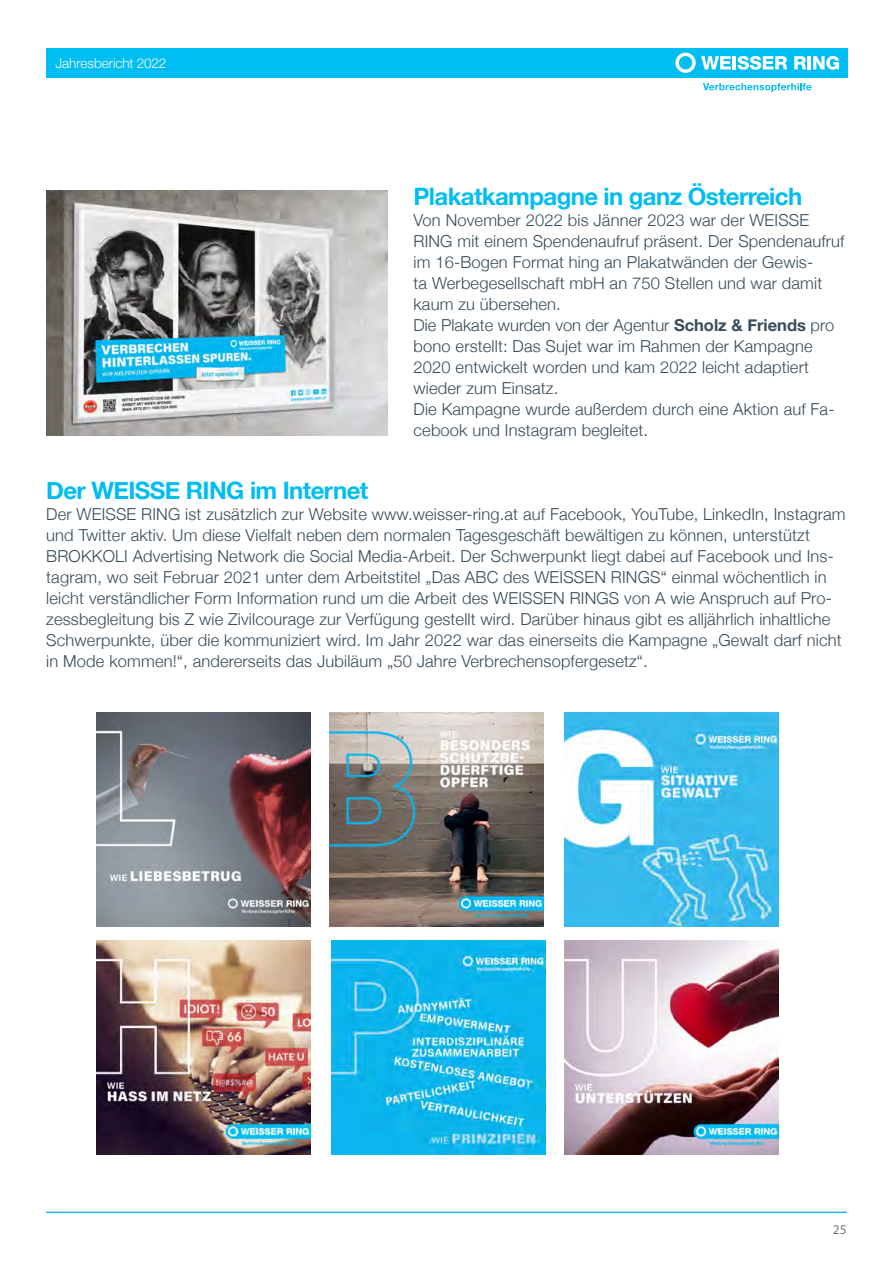
<style>
.page{position:relative;width:893px;height:1263px;background:#fff}
.page>*{position:absolute;margin:0;border:0;box-sizing:border-box;transform-origin:0 0}
.t1{font:700 24px "Helvetica Neue";letter-spacing:-.025em;color:#00bdf2}
.t2{font:300 16.5px/21px "Helvetica Neue";letter-spacing:.01em;color:#384b5a}
.t3{font:300 13.5px "Helvetica Neue";letter-spacing:-.005em;color:#fff}
.t4{font:13.5px "Myriad Pro";color:#77787b}
.s1{font-weight:700}
</style>
<div class="page">
<hr style="left:46px;top:1211px;width:801px;height:2px;background:#00bdf2">
<img style="left:46px;top:190px;width:341px;height:245px">
<img style="left:96px;top:712px;width:214px;height:214px">
<img style="left:329px;top:712px;width:214px;height:214px">
<img style="left:565px;top:712px;width:213px;height:214px">
<img style="left:96px;top:940px;width:214px;height:214px">
<img style="left:565px;top:940px;width:213px;height:214px">
<img style="left:331px;top:940px;width:214px;height:214px">
<div style="left:46px;top:48px;width:801px;height:30px;background:#00bdf2"></div>
<svg style="left:703px;top:83px;width:108px;height:9px"></svg>
<hr style="left:807px;top:56px;width:4px;height:13px;background:#fff">
<svg style="left:813px;top:56px;width:26px;height:14px"></svg>
<svg style="left:675px;top:53px;width:112px;height:20px"></svg>
<svg style="left:794px;top:56px;width:12px;height:13px"></svg>
<p class="t3" style="left:56px;top:52px;width:112px">Jahresbericht 2022</p>
<h1 class="t1" style="left:414px;top:178px;width:390px">Plakatkampagne in ganz Österreich</h1>
<p class="t2" style="left:414px;top:209px;width:432px">Von November 2022 bis Jänner 2023 war der WEISSE RING mit einem Spendenaufruf präsent. Der Spendenaufruf im 16-Bogen Format hing an Plakatwänden der Gewis-<br>ta Werbegesellschaft mbH an 750 Stellen und war damit kaum zu übersehen.<br>Die Plakate wurden von der Agentur <span class="s1">Scholz &amp; Friends</span> pro bono erstellt: Das Sujet war im Rahmen der Kampagne 2020 entwickelt worden und kam 2022 leicht adaptiert wieder zum Einsatz.<br>Die Kampagne wurde außerdem durch eine Aktion auf Fa&shy;cebook und Instagram begleitet.</p>
<h1 class="t1" style="left:46px;top:472px;width:324px">Der WEISSE RING im Internet</h1>
<p class="t2" style="left:46px;top:503px;width:801px">Der WEISSE RING ist zusätzlich zur Website www.weisser-ring.at auf Facebook, YouTube, LinkedIn, Instagram und Twitter aktiv. Um diese Vielfalt neben dem normalen Tagesgeschäft bewältigen zu können, unterstützt BROKKOLI Advertising Network die Social Media-Arbeit. Der Schwerpunkt liegt dabei auf Facebook und Ins&shy;tagram, wo seit Februar 2021 unter dem Arbeitstitel „Das ABC des WEISSEN RINGS“ einmal wöchentlich in leicht verständlicher Form Information rund um die Arbeit des WEISSEN RINGS von A wie Anspruch auf Pro&shy;zessbegleitung bis Z wie Zivilcourage zur Verfügung gestellt wird. Darüber hinaus gibt es alljährlich inhaltliche Schwerpunkte, über die kommuniziert wird. Im Jahr 2022 war das einerseits die Kampagne „Gewalt darf nicht in Mode kommen!“, andererseits das Jubiläum „50 Jahre Verbrechensopfergesetz“.</p>
<p class="t4" style="left:833px;top:1221px;width:15px">25</p>
</div>
